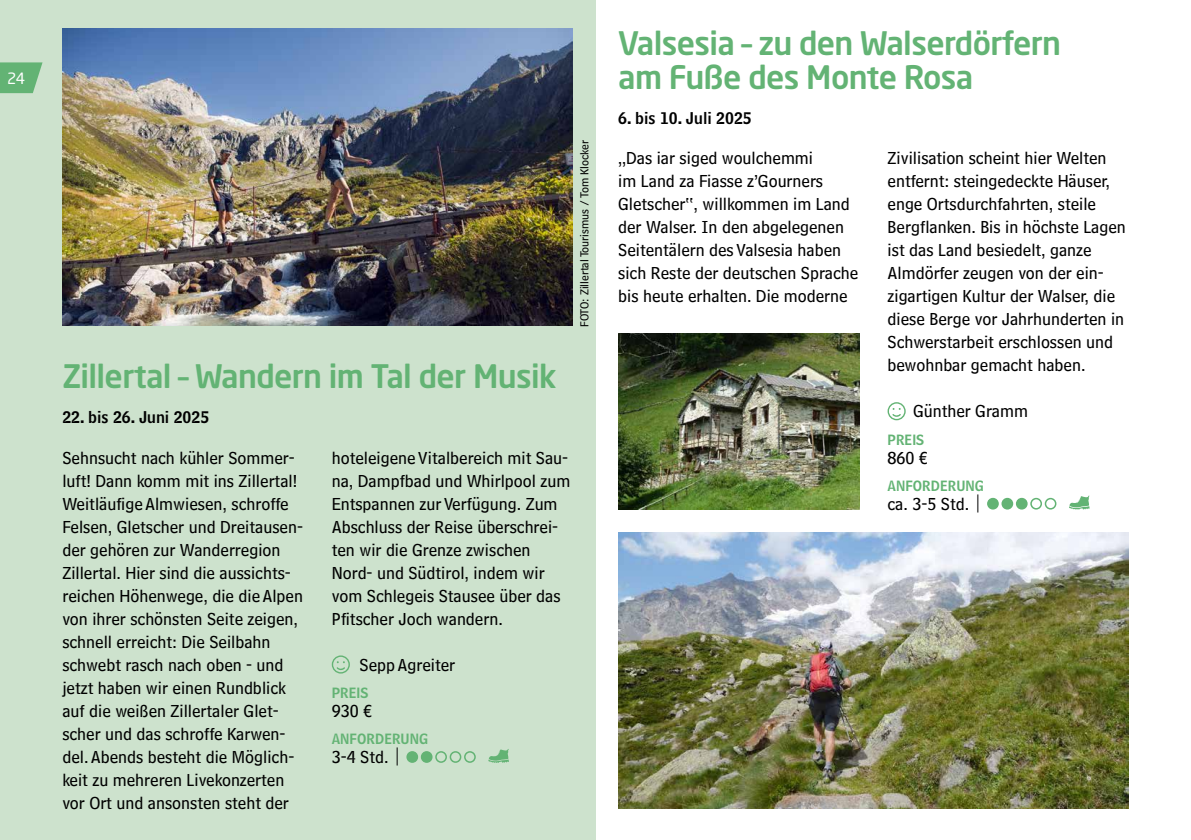
<style>
.page{position:relative;width:1191px;height:840px;background:#fff}
.page>*{position:absolute;margin:0;border:0;box-sizing:border-box;transform-origin:0 0}
.t1{font:500 32px/34px "Neo Sans Std";letter-spacing:-.02em;color:#63b374}
.t2{font:18px/23px "Bell Centennial Std Sub Capt";color:#000}
.t3{font:16px "Bell Centennial Std Name Num";color:#000}
.t4{font:15.4px "Neo Sans Std";color:#fff}
.t5{font:14px "Bell Centennial Std Name Num";color:#63b374}
.t6{font:12px "Bell Centennial Std Sub Capt";color:#000}
.s1{font-family:"Bell Centennial Std Address"}
</style>
<div class="page">
<div style="left:0;top:0;width:595px;height:839px;background:#cde2cd"></div>
<img style="left:618px;top:532px;width:510px;height:276px">
<svg style="left:887px;top:402px;width:18px;height:18px"></svg>
<div style="left:987px;top:498px;width:11px;height:10px;background:#63b374;border-radius:50%"></div>
<div style="left:987px;top:497px;width:11px;height:12px;border:2px solid #63b374;border-radius:50%"></div>
<div style="left:1002px;top:498px;width:10px;height:10px;background:#63b374;border-radius:50%"></div>
<div style="left:1001px;top:497px;width:12px;height:12px;border:2px solid #63b374;border-radius:50%"></div>
<div style="left:1016px;top:498px;width:10px;height:10px;background:#63b374;border-radius:50%"></div>
<div style="left:1016px;top:497px;width:11px;height:12px;border:2px solid #63b374;border-radius:50%"></div>
<div style="left:1030px;top:497px;width:12px;height:12px;border:2px solid #63b374;border-radius:50%"></div>
<div style="left:1044px;top:497px;width:12px;height:12px;border:2px solid #63b374;border-radius:50%"></div>
<svg style="left:1069px;top:495px;width:20px;height:14px"></svg>
<svg style="left:332px;top:655px;width:18px;height:18px"></svg>
<div style="left:407px;top:751px;width:10px;height:10px;background:#63b374;border-radius:50%"></div>
<div style="left:406px;top:750px;width:12px;height:12px;border:2px solid #63b374;border-radius:50%"></div>
<div style="left:421px;top:751px;width:11px;height:10px;background:#63b374;border-radius:50%"></div>
<div style="left:421px;top:750px;width:11px;height:12px;border:2px solid #63b374;border-radius:50%"></div>
<div style="left:435px;top:750px;width:12px;height:12px;border:2px solid #63b374;border-radius:50%"></div>
<div style="left:449px;top:750px;width:12px;height:12px;border:2px solid #63b374;border-radius:50%"></div>
<div style="left:464px;top:750px;width:12px;height:12px;border:2px solid #63b374;border-radius:50%"></div>
<svg style="left:488px;top:749px;width:21px;height:13px"></svg>
<img style="left:62px;top:28px;width:511px;height:297px">
<svg style="left:0;top:62px;width:43px;height:31px"></svg>
<img style="left:618px;top:333px;width:241px;height:176px">
<p class="t4" style="left:7px;top:69px;width:20px">24</p>
<p class="t6" style="left:577px;top:326px;width:188px;rotate:-90deg">FOTO: Zillertal Tourismus / Tom Klocker</p>
<h1 class="t1" style="left:62px;top:358px;width:496px">Zillertal – Wandern im Tal der Musik</h1>
<p class="t3" style="left:62px;top:406px;width:148px">22. bis 26. Juni 2025</p>
<p class="t2" style="left:62px;top:445px;width:242px">Sehnsucht nach kühler Sommer&shy;luft! Dann komm mit ins Zillertal!<br>Weitläufige Almwiesen, schroffe<br>Felsen, Gletscher und Dreitausen&shy;der gehören zur Wanderregion<br>Zillertal. Hier sind die aussichts&shy;reichen Höhenwege, die die Alpen von ihrer schönsten Seite zeigen, schnell erreicht: Die Seilbahn schwebt rasch nach oben - und jetzt haben wir einen Rundblick auf die weißen Zillertaler Glet&shy;scher und das schroffe Karwen&shy;del. Abends besteht die Möglich&shy;keit zu mehreren Livekonzerten vor Ort und ansonsten steht der</p>
<p class="t2" style="left:332px;top:445px;width:240px">hoteleigene Vitalbereich mit Sau&shy;na, Dampfbad und Whirlpool zum<br>Entspannen zur Verfügung. Zum<br>Abschluss der Reise überschrei&shy;ten wir die Grenze zwischen<br>Nord- und Südtirol, indem wir vom Schlegeis Stausee über das<br>Pfitscher Joch wandern.</p>
<p class="t2" style="left:359px;top:652px;width:97px">Sepp Agreiter</p>
<p class="t5" style="left:332px;top:683px;width:38px">PREIS</p>
<p class="t2" style="left:332px;top:698px;width:42px">930 €</p>
<p class="t5" style="left:332px;top:729px;width:98px">ANFORDERUNG</p>
<p class="t2" style="left:332px;top:744px;width:72px">3-4 Std. <span class="s1">|</span></p>
<h1 class="t1" style="left:618px;top:25px;width:444px">Valsesia – zu den Walserdörfern am Fuße des Monte Rosa</h1>
<p class="t3" style="left:618px;top:108px;width:135px">6. bis 10. Juli 2025</p>
<p class="t2" style="left:618px;top:146px;width:242px">„Das iar siged woulchemmi<br>im Land za Fiasse z’Gourners<br>Gletscher“, willkommen im Land der Walser. In den abgelegenen<br>Seitentälern des Valsesia haben sich Reste der deutschen Sprache bis heute erhalten. Die moderne</p>
<p class="t2" style="left:887px;top:146px;width:240px">Zivilisation scheint hier Welten entfernt: steingedeckte Häuser, enge Ortsdurchfahrten, steile<br>Bergflanken. Bis in höchste Lagen ist das Land besiedelt, ganze<br>Almdörfer zeugen von der ein&shy;zigartigen Kultur der Walser, die diese Berge vor Jahrhunderten in<br>Schwerstarbeit erschlossen und bewohnbar gemacht haben.</p>
<p class="t2" style="left:913px;top:399px;width:117px">Günther Gramm</p>
<p class="t5" style="left:887px;top:430px;width:38px">PREIS</p>
<p class="t2" style="left:887px;top:445px;width:42px">860 €</p>
<p class="t5" style="left:887px;top:476px;width:98px">ANFORDERUNG</p>
<p class="t2" style="left:887px;top:491px;width:97px">ca. 3-5 Std. <span class="s1">|</span></p>
</div>
